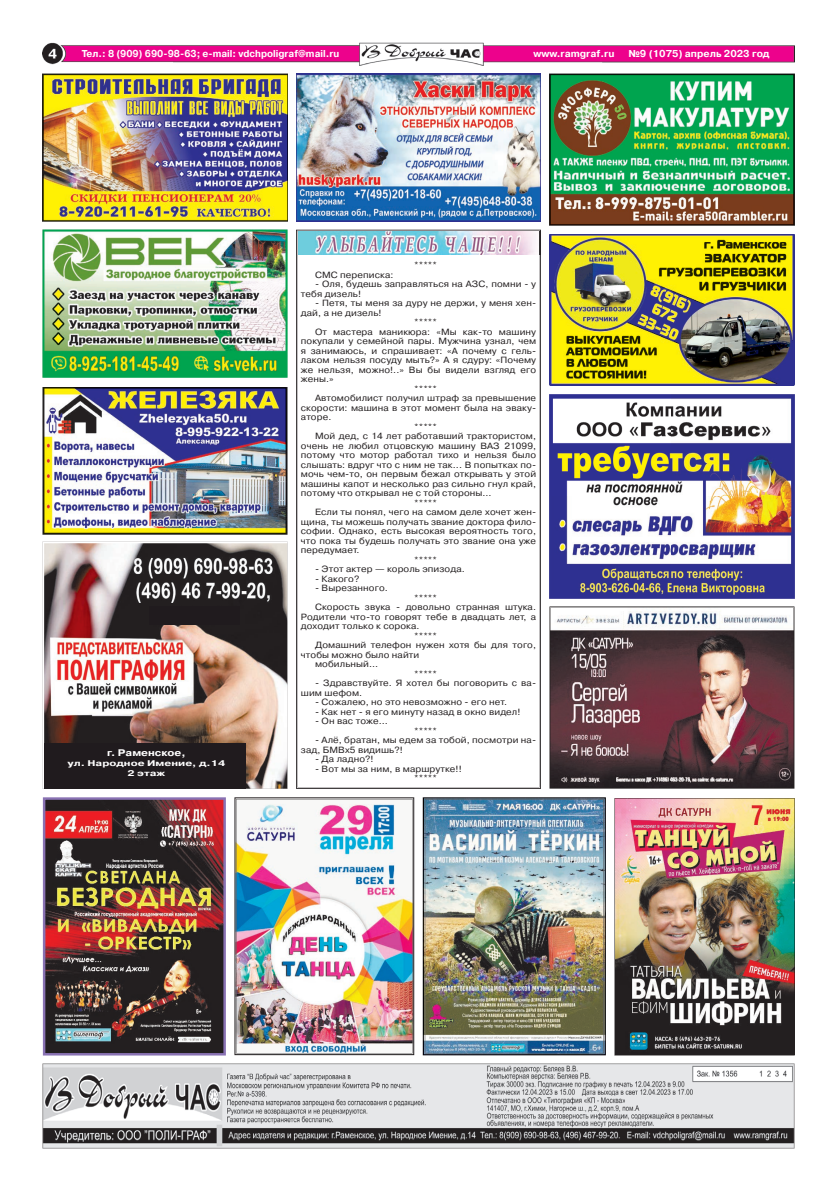
<style>
.page{position:relative;width:820px;height:1191px;background:#fff}
.page>*{position:absolute;margin:0;border:0;box-sizing:border-box;transform-origin:0 0}
.t1{font:700 10px "Pragmatica C";color:#fff;scale:.95 1}
.t2{font:700 10px "Pragmatica C";color:#fff}
.t3{font:700 9.6px "Pragmatica C";color:#fff;scale:1.15 1}
.t4{font:9px/9.5px "Pragmatica C";letter-spacing:.01em;color:#231f20;scale:1.08 1}
.t5{font:700 8.2px/9.9px "Pragmatica C";color:#fff;text-align:center;scale:1.34 1}
</style>
<div class="page">
<img style="left:43px;top:43px;width:751px;height:22px">
<svg style="left:43px;top:1063px;width:751px;height:85px;background:#b8b8ba"></svg>
<img style="left:549px;top:234px;width:245px;height:152px">
<img style="left:296px;top:74px;width:244px;height:147px">
<svg style="left:234px;top:797px;width:180px;height:258px;background:#7d7978"></svg>
<img style="left:236px;top:799px;width:176px;height:254px">
<img style="left:422px;top:797px;width:183px;height:258px">
<img style="left:424px;top:799px;width:179px;height:254px">
<img style="left:614px;top:798px;width:180px;height:257px">
<img style="left:42px;top:797px;width:184px;height:259px">
<img style="left:44px;top:543px;width:243px;height:245px">
<div style="left:150px;top:606px;width:90px;height:18px;background:#201b1e"></div>
<div style="left:44px;top:743px;width:202px;height:45px;background:#201b1e"></div>
<img style="left:43px;top:74px;width:244px;height:147px">
<img style="left:43px;top:230px;width:244px;height:147px">
<img style="left:549px;top:74px;width:245px;height:151px">
<img style="left:549px;top:394px;width:245px;height:204px">
<img style="left:43px;top:387px;width:244px;height:147px">
<svg style="left:550px;top:607px;width:243px;height:180px;background:#795d61"></svg>
<svg style="left:297px;top:231px;width:238px;height:556px"></svg>
<img style="left:298px;top:231px;width:238px;height:23px">
<svg style="left:539px;top:231px;width:2px;height:23px"></svg>
<p class="t1" style="left:82px;top:49px;width:272px">Тел.: 8 (909) 690-98-63; e-mail: vdchpoligraf@mail.ru</p>
<p class="t2" style="left:533px;top:49px;width:82px">www.ramgraf.ru</p>
<p class="t2" style="left:628px;top:49px;width:143px">№9 (1075) апрель 2023 год</p>
<p class="t3" style="left:107px;top:749px;width:70px">г. Раменское,</p>
<p class="t5" style="left:67px;top:758px;width:119px">ул. Народное Имение, д.14<br>2 этаж</p>
<p class="t4" style="left:414px;top:261px;width:23px">*****</p>
<p class="t4" style="left:315px;top:270px;width:74px">СМС переписка:</p>
<p class="t4" style="left:301px;top:280px;width:219px;text-indent:14px">- Оля, будешь заправляться на АЗС, помни - у тебя дизель!</p>
<p class="t4" style="left:315px;top:299px;width:206px">- Петя, ты меня за дуру не держи, у меня хен-</p>
<p class="t4" style="left:301px;top:308px;width:76px">дай, а не дизель!</p>
<p class="t4" style="left:414px;top:318px;width:23px">*****</p>
<p class="t4" style="left:315px;top:327px;width:206px">От мастера маникюра: «Мы как-то машину</p>
<p class="t4" style="left:301px;top:337px;width:219px">покупали у семейной пары. Мужчина узнал, чем</p>
<p class="t4" style="left:301px;top:346px;width:219px">я занимаюсь, и спрашивает: «А почему с гель-</p>
<p class="t4" style="left:301px;top:356px;width:219px">лаком нельзя посуду мыть?» А я сдуру: «Почему</p>
<p class="t4" style="left:301px;top:365px;width:219px">же нельзя, можно!..» Вы бы видели взгляд его</p>
<p class="t4" style="left:301px;top:375px;width:32px">жены.»</p>
<p class="t4" style="left:414px;top:384px;width:23px">*****</p>
<p class="t4" style="left:315px;top:394px;width:206px">Автомобилист получил штраф за превышение</p>
<p class="t4" style="left:301px;top:403px;width:219px">скорости: машина в этот момент была на эваку-</p>
<p class="t4" style="left:301px;top:413px;width:30px">аторе.</p>
<p class="t4" style="left:414px;top:422px;width:23px">*****</p>
<p class="t4" style="left:315px;top:432px;width:206px">Мой дед, с 14 лет работавший трактористом,</p>
<p class="t4" style="left:301px;top:441px;width:219px">очень не любил отцовскую машину ВАЗ 21099,</p>
<p class="t4" style="left:301px;top:451px;width:219px">потому что мотор работал тихо и нельзя было</p>
<p class="t4" style="left:301px;top:460px;width:219px">слышать: вдруг что с ним не так... В попытках по-</p>
<p class="t4" style="left:301px;top:470px;width:219px">мочь чем-то, он первым бежал открывать у этой</p>
<p class="t4" style="left:301px;top:479px;width:219px">машины капот и несколько раз сильно гнул край,</p>
<p class="t4" style="left:301px;top:489px;width:178px">потому что открывал не с той стороны…</p>
<p class="t4" style="left:414px;top:498px;width:23px">*****</p>
<p class="t4" style="left:315px;top:508px;width:206px">Если ты понял, чего на самом деле хочет жен-</p>
<p class="t4" style="left:301px;top:517px;width:219px">щина, ты можешь получать звание доктора фило-</p>
<p class="t4" style="left:301px;top:527px;width:219px">софии. Однако, есть высокая вероятность того,</p>
<p class="t4" style="left:301px;top:536px;width:219px">что пока ты будешь получать это звание она уже</p>
<p class="t4" style="left:301px;top:546px;width:56px">передумает.</p>
<p class="t4" style="left:414px;top:555px;width:23px">*****</p>
<p class="t4" style="left:315px;top:565px;width:140px">- Этот актер — король эпизода.</p>
<p class="t4" style="left:315px;top:574px;width:43px">- Какого?</p>
<p class="t4" style="left:315px;top:584px;width:69px">- Вырезанного.</p>
<p class="t4" style="left:414px;top:593px;width:23px">*****</p>
<p class="t4" style="left:315px;top:603px;width:206px">Скорость звука - довольно странная штука.</p>
<p class="t4" style="left:301px;top:612px;width:219px">Родители что-то говорят тебе в двадцать лет, а</p>
<p class="t4" style="left:301px;top:622px;width:111px">доходит только к сорока.</p>
<p class="t4" style="left:414px;top:631px;width:23px">*****</p>
<p class="t4" style="left:315px;top:641px;width:206px">Домашний телефон нужен хотя бы для того,</p>
<p class="t4" style="left:301px;top:650px;width:111px">чтобы можно было найти</p>
<p class="t4" style="left:315px;top:660px;width:60px">мобильный…</p>
<p class="t4" style="left:414px;top:669px;width:23px">*****</p>
<p class="t4" style="left:301px;top:679px;width:219px;text-indent:14px">- Здравствуйте. Я хотел бы поговорить с ва&shy;шим шефом.</p>
<p class="t4" style="left:315px;top:698px;width:179px">- Сожалею, но это невозможно - его нет.</p>
<p class="t4" style="left:315px;top:707px;width:192px">- Как нет - я его минуту назад в окно видел!</p>
<p class="t4" style="left:315px;top:717px;width:69px">- Он вас тоже…</p>
<p class="t4" style="left:414px;top:726px;width:23px">*****</p>
<p class="t4" style="left:301px;top:736px;width:219px;text-indent:14px">- Алё, братан, мы едем за тобой, посмотри на&shy;зад, БМВх5 видишь?!</p>
<p class="t4" style="left:315px;top:755px;width:56px">- Да ладно?!</p>
<p class="t4" style="left:414px;top:764px;width:46px;text-indent:-99px">- Вот мы за ним, в маршрутке!! *****</p>
</div>
